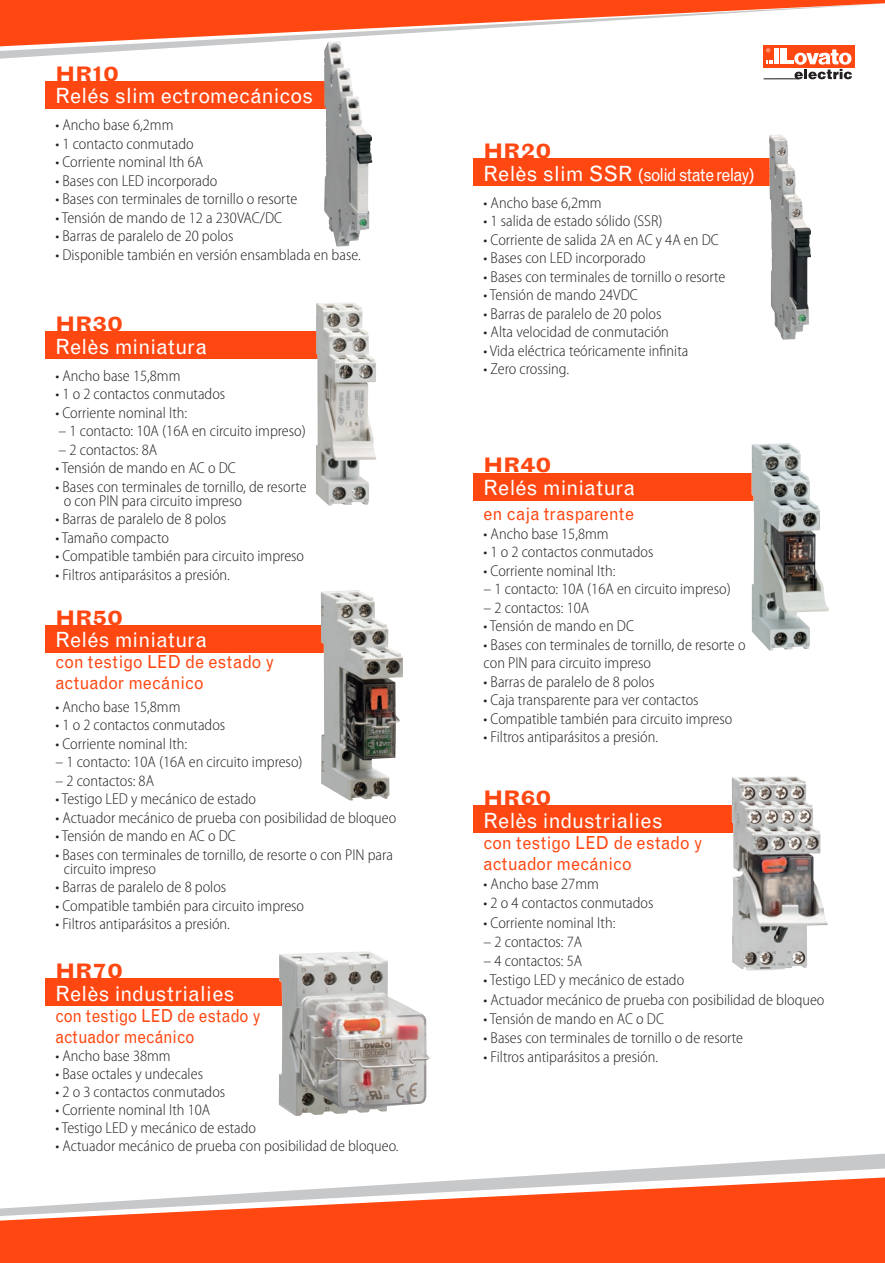
<style>
.page{position:relative;width:885px;height:1263px;background:#fff}
.page>*{position:absolute;margin:0;border:0;box-sizing:border-box;transform-origin:0 0}
.t1{font:21px "Grotesque";color:#fff}
.t2{font:700 expanded 21px "Grotesque MT Std";color:#ff4712}
.t3{font:18px/21px "Grotesque";color:#ff4712;scale:.95 1}
.t4{font:18px/21px "Grotesque";color:#ff4712;scale:.9 1}
.t5{font:18px "Grotesque";letter-spacing:-.045em;color:#fff;scale:.93 1}
.t6{font:300 semi-condensed 15.75px/14.2px "Myriad Pro";color:#231f20}
.s1{font-size:21px}
</style>
<div class="page">
<svg style="left:512px;top:1153px;width:372px;height:24px"></svg>
<svg style="left:0;top:1177px;width:884px;height:86px;fill:#ff4712"></svg>
<div style="left:473px;top:473px;width:293px;height:27px;background:#ff4712"></div>
<div style="left:473px;top:158px;width:301px;height:28px;background:#ff4712"></div>
<img style="left:769px;top:134px;width:42px;height:206px">
<div style="left:45px;top:331px;width:293px;height:28px;background:#ff4712"></div>
<img style="left:316px;top:303px;width:60px;height:203px">
<div style="left:45px;top:81px;width:293px;height:28px;background:#ff4712"></div>
<img style="left:324px;top:79px;width:48px;height:168px">
<hr style="left:42px;top:1222px;width:842px;height:1px;background:#ff4712">
<div style="left:473px;top:806px;width:293px;height:27px;background:#ff4712"></div>
<img style="left:731px;top:776px;width:96px;height:195px">
<svg style="left:0;top:0;width:884px;height:79px"></svg>
<img style="left:751px;top:444px;width:77px;height:207px">
<div style="left:45px;top:625px;width:293px;height:28px;background:#ff4712"></div>
<img style="left:321px;top:590px;width:82px;height:210px">
<div style="left:45px;top:978px;width:293px;height:28px;background:#ff4712"></div>
<img style="left:278px;top:951px;width:151px;height:165px">
<h1 class="t2" style="left:55px;top:61px;width:65px">HR10</h1>
<h1 class="t1" style="left:55px;top:84px;width:259px">Relés slim ectromecánicos</h1>
<p class="t6" style="left:55px;top:118px;width:119px">• Ancho base 6,2mm</p>
<p class="t6" style="left:55px;top:137px;width:140px">• 1 contacto conmutado</p>
<p class="t6" style="left:55px;top:155px;width:149px">• Corriente nominal Ith 6A</p>
<p class="t6" style="left:55px;top:174px;width:163px">• Bases con LED incorporado</p>
<p class="t6" style="left:55px;top:192px;width:243px">• Bases con terminales de tornillo o resorte</p>
<p class="t6" style="left:55px;top:211px;width:228px">• Tensión de mando de 12 a 230VAC/DC</p>
<p class="t6" style="left:55px;top:229px;width:179px">• Barras de paralelo de 20 polos</p>
<p class="t6" style="left:55px;top:248px;width:307px">• Disponible también en versión ensamblada en base.</p>
<h1 class="t2" style="left:55px;top:311px;width:69px">HR30</h1>
<h1 class="t1" style="left:55px;top:334px;width:153px">Relès miniatura</h1>
<p class="t6" style="left:55px;top:369px;width:127px">• Ancho base 15,8mm</p>
<p class="t6" style="left:55px;top:387px;width:171px">• 1 o 2 contactos conmutados</p>
<p class="t6" style="left:55px;top:406px;width:133px">• Corriente nominal Ith:</p>
<p class="t6" style="left:59px;top:424px;width:249px">– 1 contacto: 10A (16A en circuito impreso)</p>
<p class="t6" style="left:59px;top:443px;width:100px">– 2 contactos: 8A</p>
<p class="t6" style="left:55px;top:461px;width:182px">• Tensión de mando en AC o DC</p>
<p class="t6" style="left:64px;top:480px;width:244px;text-indent:-9px">• Bases con terminales de tornillo, de resorte o con PIN para circuito impreso</p>
<p class="t6" style="left:55px;top:512px;width:172px">• Barras de paralelo de 8 polos</p>
<p class="t6" style="left:55px;top:531px;width:115px">• Tamaño compacto</p>
<p class="t6" style="left:55px;top:549px;width:250px">• Compatible también para circuito impreso</p>
<p class="t6" style="left:55px;top:568px;width:176px">• Filtros antiparásitos a presión.</p>
<h1 class="t2" style="left:55px;top:605px;width:69px">HR50</h1>
<h1 class="t1" style="left:55px;top:628px;width:153px">Relés miniatura</h1>
<p class="t3" style="left:55px;top:652px;width:231px">con testigo LED de estado y actuador mecánico</p>
<p class="t6" style="left:55px;top:700px;width:127px">• Ancho base 15,8mm</p>
<p class="t6" style="left:55px;top:718px;width:171px">• 1 o 2 contactos conmutados</p>
<p class="t6" style="left:55px;top:737px;width:133px">• Corriente nominal Ith:</p>
<p class="t6" style="left:55px;top:755px;width:249px">– 1 contacto: 10A (16A en circuito impreso)</p>
<p class="t6" style="left:55px;top:774px;width:100px">– 2 contactos: 8A</p>
<p class="t6" style="left:55px;top:792px;width:202px">• Testigo LED y mecánico de estado</p>
<p class="t6" style="left:55px;top:811px;width:342px">• Actuador mecánico de prueba con posibilidad de bloqueo</p>
<p class="t6" style="left:55px;top:829px;width:182px">• Tensión de mando en AC o DC</p>
<p class="t6" style="left:64px;top:848px;width:330px;text-indent:-9px">• Bases con terminales de tornillo, de resorte o con PIN para circuito impreso</p>
<p class="t6" style="left:55px;top:880px;width:172px">• Barras de paralelo de 8 polos</p>
<p class="t6" style="left:55px;top:899px;width:250px">• Compatible también para circuito impreso</p>
<p class="t6" style="left:55px;top:917px;width:176px">• Filtros antiparásitos a presión.</p>
<h1 class="t2" style="left:55px;top:958px;width:69px">HR70</h1>
<h1 class="t1" style="left:55px;top:981px;width:181px">Relès industrialies</h1>
<p class="t4" style="left:55px;top:1005px;width:229px">con testigo LED de estado y actuador mecánico</p>
<p class="t6" style="left:55px;top:1048px;width:117px">• Ancho base 38mm</p>
<p class="t6" style="left:55px;top:1066px;width:149px">• Base octales y undecales</p>
<p class="t6" style="left:55px;top:1084px;width:171px">• 2 o 3 contactos conmutados</p>
<p class="t6" style="left:55px;top:1102px;width:156px">• Corriente nominal Ith 10A</p>
<p class="t6" style="left:55px;top:1120px;width:202px">• Testigo LED y mecánico de estado</p>
<p class="t6" style="left:55px;top:1138px;width:345px">• Actuador mecánico de prueba con posibilidad de bloqueo.</p>
<h1 class="t2" style="left:483px;top:138px;width:69px">HR20</h1>
<p class="t5" style="left:483px;top:164px;width:293px"><span class="s1">Relès slim SSR</span> (solid state relay)</p>
<p class="t6" style="left:483px;top:196px;width:119px">• Ancho base 6,2mm</p>
<p class="t6" style="left:483px;top:214px;width:180px">• 1 salida de estado sólido (SSR)</p>
<p class="t6" style="left:483px;top:233px;width:237px">• Corriente de salida 2A en AC y 4A en DC</p>
<p class="t6" style="left:483px;top:251px;width:163px">• Bases con LED incorporado</p>
<p class="t6" style="left:483px;top:270px;width:243px">• Bases con terminales de tornillo o resorte</p>
<p class="t6" style="left:483px;top:288px;width:156px">• Tensión de mando 24VDC</p>
<p class="t6" style="left:483px;top:307px;width:179px">• Barras de paralelo de 20 polos</p>
<p class="t6" style="left:483px;top:325px;width:187px">• Alta velocidad de conmutación</p>
<p class="t6" style="left:483px;top:344px;width:206px">• Vida eléctrica teóricamente infinita</p>
<p class="t6" style="left:483px;top:362px;width:87px">• Zero crossing.</p>
<h1 class="t2" style="left:483px;top:453px;width:69px">HR40</h1>
<h1 class="t1" style="left:483px;top:475px;width:153px">Relés miniatura</h1>
<p class="t3" style="left:483px;top:503px;width:160px">en caja trasparente</p>
<p class="t6" style="left:483px;top:526px;width:127px">• Ancho base 15,8mm</p>
<p class="t6" style="left:483px;top:545px;width:171px">• 1 o 2 contactos conmutados</p>
<p class="t6" style="left:483px;top:563px;width:133px">• Corriente nominal Ith:</p>
<p class="t6" style="left:483px;top:582px;width:249px">– 1 contacto: 10A (16A en circuito impreso)</p>
<p class="t6" style="left:483px;top:600px;width:107px">– 2 contactos: 10A</p>
<p class="t6" style="left:483px;top:619px;width:152px">• Tensión de mando en DC</p>
<p class="t6" style="left:483px;top:635px;width:263px;line-height:18.5px">• Bases con terminales de tornillo, de resorte o con PIN para circuito impreso</p>
<p class="t6" style="left:483px;top:675px;width:172px">• Barras de paralelo de 8 polos</p>
<p class="t6" style="left:483px;top:693px;width:216px">• Caja transparente para ver contactos</p>
<p class="t6" style="left:483px;top:712px;width:250px">• Compatible también para circuito impreso</p>
<p class="t6" style="left:483px;top:730px;width:176px">• Filtros antiparásitos a presión.</p>
<h1 class="t2" style="left:483px;top:785px;width:69px">HR60</h1>
<h1 class="t1" style="left:483px;top:808px;width:181px">Relès industrialies</h1>
<p class="t3" style="left:483px;top:832px;width:231px">con testigo LED de estado y actuador mecánico</p>
<p class="t6" style="left:483px;top:877px;width:117px">• Ancho base 27mm</p>
<p class="t6" style="left:483px;top:896px;width:171px">• 2 o 4 contactos conmutados</p>
<p class="t6" style="left:483px;top:915px;width:133px">• Corriente nominal Ith:</p>
<p class="t6" style="left:483px;top:935px;width:100px">– 2 contactos: 7A</p>
<p class="t6" style="left:483px;top:954px;width:100px">– 4 contactos: 5A</p>
<p class="t6" style="left:483px;top:973px;width:202px">• Testigo LED y mecánico de estado</p>
<p class="t6" style="left:483px;top:992px;width:342px">• Actuador mecánico de prueba con posibilidad de bloqueo</p>
<p class="t6" style="left:483px;top:1012px;width:182px">• Tensión de mando en AC o DC</p>
<p class="t6" style="left:483px;top:1031px;width:261px">• Bases con terminales de tornillo o de resorte</p>
<p class="t6" style="left:483px;top:1050px;width:176px">• Filtros antiparásitos a presión.</p>
</div>
